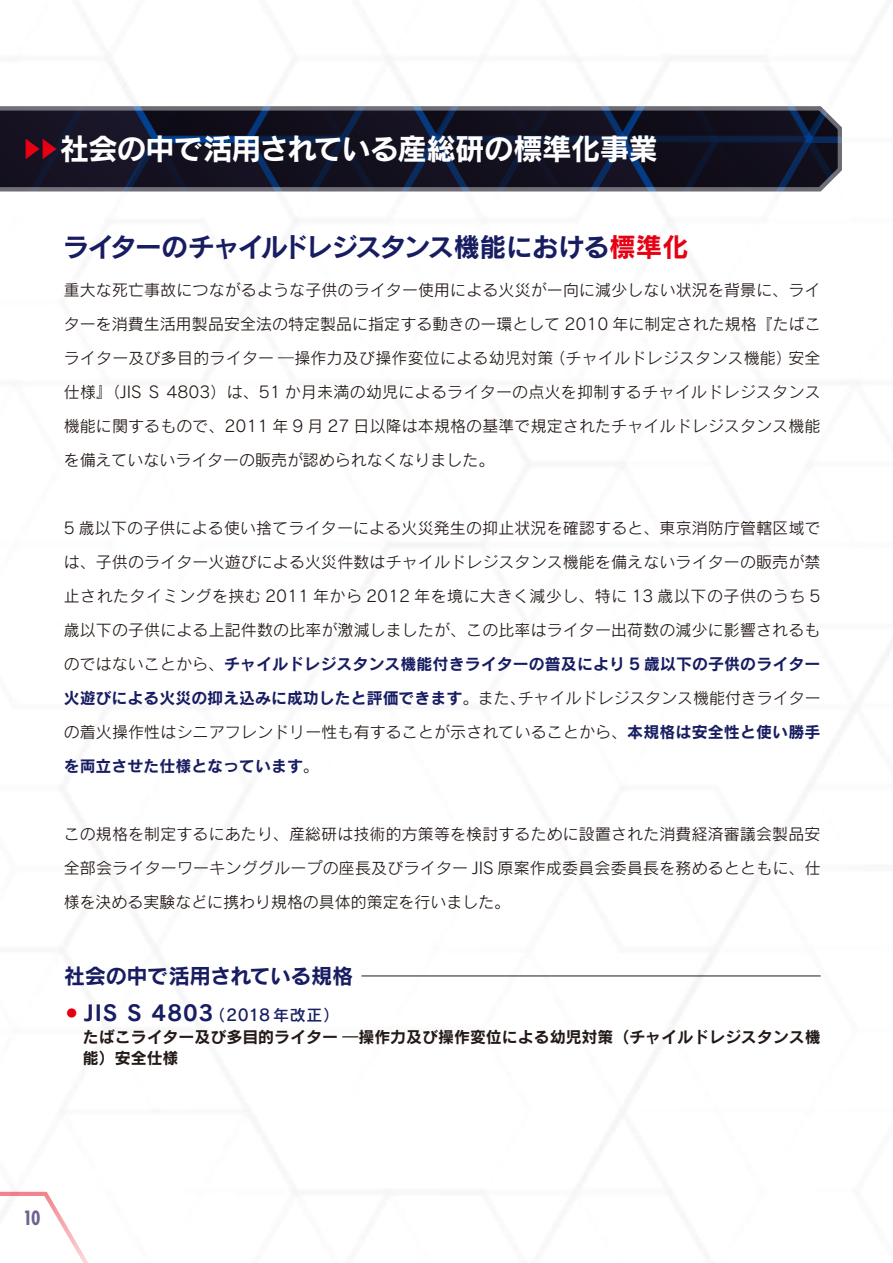
<style>
.page{position:relative;width:893px;height:1263px;background:#fff}
.page>*{position:absolute;margin:0;border:0;box-sizing:border-box;transform-origin:0 0}
.t1{font:29.7px "Rodin Pro B";letter-spacing:-.04em;color:#fff}
.t2{font:26.55px "Rodin Pro B";letter-spacing:-.05em;color:#181d62}
.t3{font:21.3px "Rodin Pro B";letter-spacing:-.02em;color:#181d62}
.t4{font:700 condensed 19.2px "Futura Std";color:#6e6190}
.t5{font:15.9px/34px "Rodin Pro M";letter-spacing:.01em;color:#231916;text-align:justify}
.t6{font:15.9px/34px "Rodin Pro B";color:#181d62}
.t7{font:15.9px/21.3px "Rodin Pro B";color:#231916}
.t8{font:15.9px "Rodin Pro DB";letter-spacing:.04em;color:#181d62}
.s1{font-family:"Rodin Pro M";font-size:21.3px;color:#e60013}
.s2{color:#e60013}
.s3{font-family:"Rodin Pro M";color:#231916}
.s4{font-family:"Rodin Pro B";color:#181d62}
.s5{font-family:"Rodin Pro M";color:#e60013}
.s6{font-family:"Rodin Pro B";font-size:21.3px}
</style>
<div class="page">
<svg style="left:0;top:106px;width:842px;height:86px;background:#1f2032"></svg>
<hr style="left:361px;top:976px;width:460px;height:1px;background:#231916">
<svg style="left:0;top:1191px;width:88px;height:72px"></svg>
<h1 class="t1" style="left:21px;top:129px;width:638px"><span class="s1">▶▶</span>社会の中で活用されている産総研の標準化事業</h1>
<h2 class="t2" style="left:63px;top:229px;width:628px">ライターのチャイルドレジスタンス機能における<span class="s2">標準化</span></h2>
<p class="t5" style="left:64px;top:272px;width:758px">重大な死亡事故につながるような子供のライター使用による火災が一向に減少しない状況を背景に、ライターを消費生活用製品安全法の特定製品に指定する動きの一環として 2010 年に制定された規格『たばこライター及び多目的ライター —操作力及び操作変位による幼児対策（チャイルドレジスタンス機能）安全仕様』（JIS S 4803）は、51 か月未満の幼児によるライターの点火を抑制するチャイルドレジスタンス機能に関するもので、2011 年 9 月 27 日以降は本規格の基準で規定されたチャイルドレジスタンス機能を備えていないライターの販売が認められなくなりました。</p>
<p class="t5" style="left:64px;top:510px;width:758px">5 歳以下の子供による使い捨てライターによる火災発生の抑止状況を確認すると、東京消防庁管轄区域では、子供のライター火遊びによる火災件数はチャイルドレジスタンス機能を備えないライターの販売が禁止されたタイミングを挟む 2011 年から 2012 年を境に大きく減少し、特に 13 歳以下の子供のうち 5歳以下の子供による上記件数の比率が激減しましたが、この比率はライター出荷数の減少に影響されるも</p>
<p class="t6" style="left:64px;top:646px;width:758px"><span class="s3">のではないことから、</span>チャイルドレジスタンス機能付きライターの普及により 5 歳以下の子供のライター火遊びによる火災の抑え込みに成功したと評価できます<span class="s3">。また、チャイルドレジスタンス機能付きライター</span></p>
<p class="t5" style="left:64px;top:714px;width:758px">の着火操作性はシニアフレンドリー性も有することが示されていることから、<span class="s4">本規格は安全性と使い勝手</span></p>
<p class="t6" style="left:64px;top:748px;width:257px">を両立させた仕様となっています<span class="s3">。</span></p>
<p class="t5" style="left:64px;top:816px;width:758px">この規格を制定するにあたり、産総研は技術的方策等を検討するために設置された消費経済審議会製品安全部会ライターワーキンググループの座長及びライター JIS 原案作成委員会委員長を務めるとともに、仕様を決める実験などに携わり規格の具体的策定を行いました。</p>
<h3 class="t3" style="left:64px;top:962px;width:291px">社会の中で活用されている規格</h3>
<p class="t8" style="left:64px;top:1005px;width:277px"><span class="s5">◦</span> <span class="s6">JIS S 4803</span>（2018 年改正）</p>
<p class="t7" style="left:83px;top:1026px;width:739px">たばこライター及び多目的ライター —操作力及び操作変位による幼児対策（チャイルドレジスタンス機能）安全仕様</p>
<p class="t4" style="left:23px;top:1206px;width:19px">10</p>
</div>
